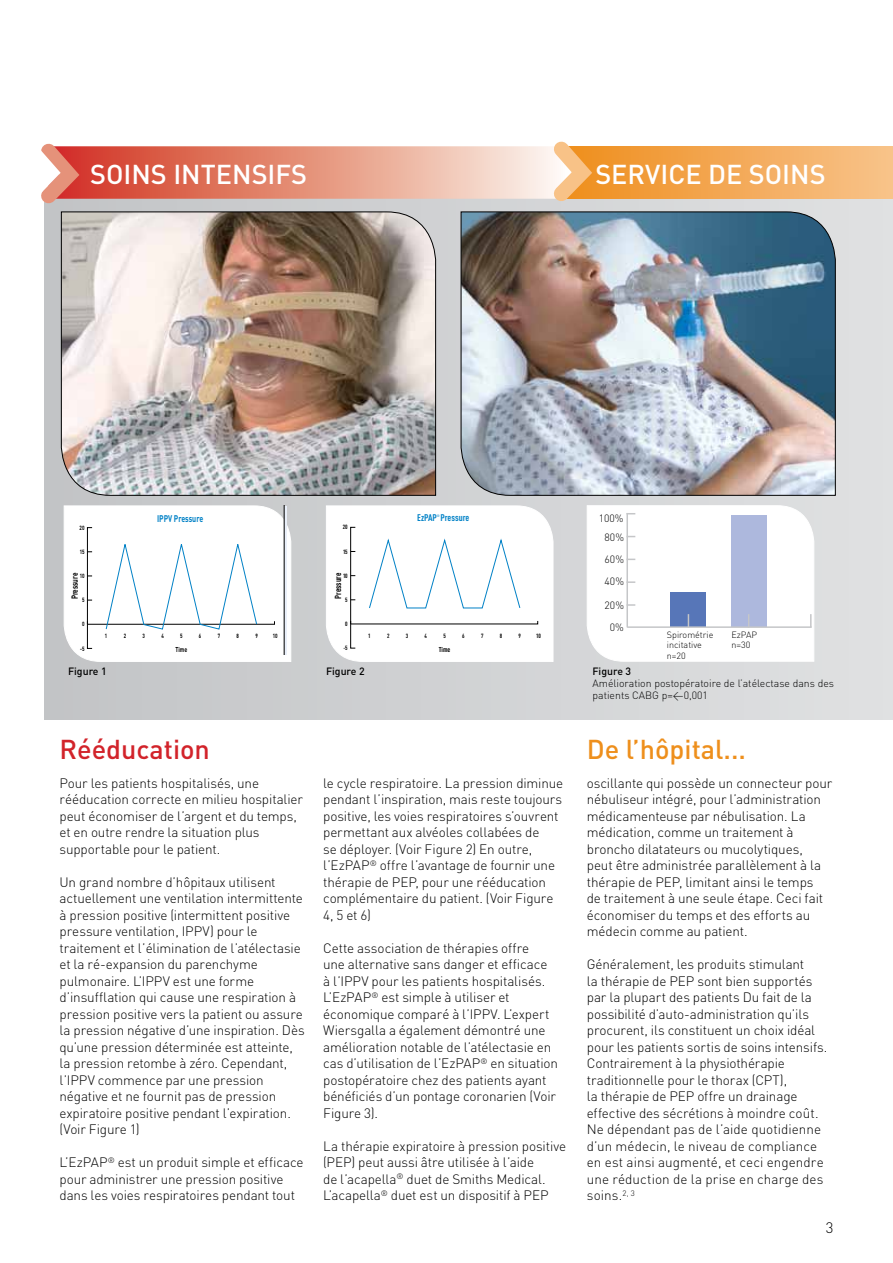
<style>
.page{position:relative;width:893px;height:1263px;background:#fff}
.page>*{position:absolute;margin:0;border:0;box-sizing:border-box;transform-origin:0 0}
.t1{font:500 27px "DIN";color:#fff}
.t2{font:500 27px "DIN";color:#ee8f1c}
.t3{font:500 27px "DIN";color:#d2232a}
.t4{font:300 15px "DIN";color:#000}
.t5{font:300 13.5px/16.5px "DIN";letter-spacing:-.01em;color:#000}
.t6{font:300 10.5px/12px "DIN";color:#000}
.t7{font:500 10.5px "DIN";color:#000}
.t8{font:700 9.6px "DIN Cond";color:#0081c6}
.t9{font:700 9.6px "DIN";color:#0081c6;scale:.74 1}
.t10{font:300 9px/10.5px "DIN";color:#000}
.t11{font:700 8.7px "DIN";color:#000;scale:.74 1}
.t12{font:700 8.7px "DIN Cond";color:#000}
.t13{font:700 7.05px "DIN";color:#000;scale:.74 1}
.t14{font:700 7.05px "DIN Cond";color:#000}
.t15{font:700 6.15px "DIN";letter-spacing:-.03em;color:#000;scale:.74 1}
.t16{font:700 6.15px "DIN Cond";letter-spacing:-.03em;color:#000}
.t17{font:700 3.45px "DIN Cond";color:#0081c6}
</style>
<div class="page">
<div style="left:45px;top:197px;width:848px;height:523px;background:linear-gradient(to right,#c2c4c6,#e0e1e2)"></div>
<img style="left:61px;top:217px;width:375px;height:279px">
<img style="left:460px;top:211px;width:376px;height:285px">
<svg style="left:602px;top:146px;width:291px;height:53px;background:#f3ab5a"></svg>
<svg style="left:41px;top:141px;width:561px;height:76px;background:#dda696"></svg>
<svg style="left:586px;top:505px;width:229px;height:157px"></svg>
<svg style="left:63px;top:505px;width:229px;height:157px"></svg>
<svg style="left:326px;top:505px;width:228px;height:157px"></svg>
<h1 class="t1" style="left:90px;top:157px;width:218px">SOINS INTENSIFS</h1>
<h1 class="t1" style="left:595px;top:157px;width:232px">SERVICE DE SOINS</h1>
<p class="t9" style="left:157px;top:512px;width:64px">IPPV Pressure</p>
<p class="t8" style="left:417px;top:512px;width:53px">EzPAP Pressure</p>
<p class="t17" style="left:437px;top:514px;width:4px">®</p>
<p class="t15" style="left:80px;top:523px;width:8px">20</p>
<p class="t16" style="left:343px;top:523px;width:6px">20</p>
<p class="t15" style="left:80px;top:548px;width:8px">15</p>
<p class="t16" style="left:343px;top:548px;width:6px">15</p>
<p class="t11" style="left:69px;top:599px;width:38px;rotate:-90deg">Pressure</p>
<p class="t15" style="left:80px;top:572px;width:8px">10</p>
<p class="t15" style="left:82px;top:596px;width:5px">5</p>
<p class="t12" style="left:333px;top:599px;width:28px;rotate:-90deg">Pressure</p>
<p class="t16" style="left:343px;top:572px;width:6px">10</p>
<p class="t16" style="left:345px;top:596px;width:4px">5</p>
<p class="t15" style="left:82px;top:620px;width:5px">0</p>
<p class="t16" style="left:345px;top:620px;width:4px">0</p>
<p class="t15" style="left:105px;top:632px;width:5px">1</p>
<p class="t15" style="left:124px;top:632px;width:5px">2</p>
<p class="t15" style="left:143px;top:632px;width:5px">3</p>
<p class="t15" style="left:161px;top:632px;width:5px">4</p>
<p class="t15" style="left:180px;top:632px;width:5px">5</p>
<p class="t15" style="left:199px;top:632px;width:5px">6</p>
<p class="t15" style="left:218px;top:632px;width:5px">7</p>
<p class="t15" style="left:237px;top:632px;width:5px">8</p>
<p class="t15" style="left:255px;top:632px;width:5px">9</p>
<p class="t15" style="left:273px;top:632px;width:8px">10</p>
<p class="t16" style="left:368px;top:632px;width:4px">1</p>
<p class="t16" style="left:387px;top:632px;width:4px">2</p>
<p class="t16" style="left:406px;top:632px;width:4px">3</p>
<p class="t16" style="left:425px;top:632px;width:4px">4</p>
<p class="t16" style="left:443px;top:632px;width:4px">5</p>
<p class="t16" style="left:462px;top:632px;width:4px">6</p>
<p class="t16" style="left:481px;top:632px;width:4px">7</p>
<p class="t16" style="left:500px;top:632px;width:4px">8</p>
<p class="t16" style="left:519px;top:632px;width:4px">9</p>
<p class="t16" style="left:536px;top:632px;width:6px">10</p>
<p class="t15" style="left:80px;top:644px;width:7px">-5</p>
<p class="t13" style="left:175px;top:645px;width:17px">Time</p>
<p class="t16" style="left:343px;top:644px;width:6px">-5</p>
<p class="t14" style="left:439px;top:645px;width:13px">Time</p>
<p class="t7" style="left:68px;top:664px;width:40px">Figure 1</p>
<p class="t7" style="left:326px;top:664px;width:40px">Figure 2</p>
<p class="t6" style="left:599px;top:508px;width:27px;line-height:19.8px;text-align:center">100%<br>80%</p>
<p class="t6" style="left:604px;top:548px;width:21px;line-height:22px">60%<br>40%</p>
<p class="t6" style="left:604px;top:594px;width:21px;line-height:22.2px;text-align:center">20%<br>0%</p>
<p class="t10" style="left:667px;top:629px;width:48px">Spirométrie incitative n=20</p>
<p class="t10" style="left:731px;top:629px;width:27px">EzPAP n=30</p>
<p class="t7" style="left:592px;top:664px;width:40px">Figure 3</p>
<p class="t6" style="left:592px;top:677px;width:243px">Amélioration postopératoire de l’atélectase dans des patients CABG p=&lt;0,001</p>
<h1 class="t3" style="left:60px;top:732px;width:152px">Rééducation</h1>
<h1 class="t2" style="left:587px;top:732px;width:161px">De l’hôpital...</h1>
<p class="t5" style="left:60px;top:774px;width:245px">Pour les patients hospitalisés, une rééducation correcte en milieu hospitalier peut économiser de l’argent et du temps, et en outre rendre la situation plus supportable pour le patient.</p>
<p class="t5" style="left:60px;top:873px;width:247px">Un grand nombre d’hôpitaux utilisent actuellement une ventilation intermittente à pression positive (intermittent positive pressure ventilation, IPPV) pour le traitement et l’élimination de l’atélectasie et la ré-expansion du parenchyme pulmonaire. L’IPPV est une forme d’insufflation qui cause une respiration à pression positive vers la patient ou assure la pression négative d’une inspiration. Dès qu’une pression déterminée est atteinte, la pression retombe à zéro. Cependant, l’IPPV commence par une pression négative et ne fournit pas de pression expiratoire positive pendant l’expiration. (Voir Figure 1)</p>
<p class="t5" style="left:60px;top:1154px;width:246px">L’EzPAP<sup>®</sup> est un produit simple et efficace pour administrer une pression positive dans les voies respiratoires pendant tout</p>
<p class="t5" style="left:323px;top:774px;width:242px">le cycle respiratoire. La pression diminue pendant l’inspiration, mais reste toujours positive, les voies respiratoires s’ouvrent permettant aux alvéoles collabées de<br>se déployer. (Voir Figure 2) En outre, l’EzPAP<sup>®</sup> offre l’avantage de fournir une thérapie de PEP, pour une rééducation complémentaire du patient. (Voir Figure 4, 5 et 6)</p>
<p class="t5" style="left:323px;top:939px;width:236px">Cette association de thérapies offre<br>une alternative sans danger et efficace<br>à l’IPPV pour les patients hospitalisés.<br>L’EzPAP<sup>®</sup> est simple à utiliser et économique comparé à l’IPPV. L’expert Wiersgalla a également démontré une amélioration notable de l’atélectasie en cas d’utilisation de l’EzPAP<sup>®</sup> en situation postopératoire chez des patients ayant bénéficiés d’un pontage coronarien (Voir Figure 3).</p>
<p class="t5" style="left:323px;top:1137px;width:245px">La thérapie expiratoire à pression positive (PEP) peut aussi âtre utilisée à l’aide<br>de l’acapella<sup>®</sup> duet de Smiths Medical.<br>L’acapella<sup>®</sup> duet est un dispositif à PEP</p>
<p class="t5" style="left:587px;top:774px;width:247px">oscillante qui possède un connecteur pour nébuliseur intégré, pour l’administration médicamenteuse par nébulisation. La médication, comme un traitement à broncho dilatateurs ou mucolytiques, peut être administrée parallèlement à la thérapie de PEP, limitant ainsi le temps<br>de traitement à une seule étape. Ceci fait économiser du temps et des efforts au médecin comme au patient.</p>
<p class="t5" style="left:587px;top:956px;width:242px">Généralement, les produits stimulant<br>la thérapie de PEP sont bien supportés par la plupart des patients Du fait de la possibilité d’auto-administration qu’ils procurent, ils constituent un choix idéal pour les patients sortis de soins intensifs.<br>Contrairement à la physiothérapie traditionnelle pour le thorax (CPT),<br>la thérapie de PEP offre un drainage effective des sécrétions à moindre coût.<br>Ne dépendant pas de l’aide quotidienne d’un médecin, le niveau de compliance en est ainsi augmenté, et ceci engendre une réduction de la prise en charge des soins.<sup>2,</sup> <sup>3</sup></p>
<p class="t4" style="left:826px;top:1218px;width:9px">3</p>
</div>
